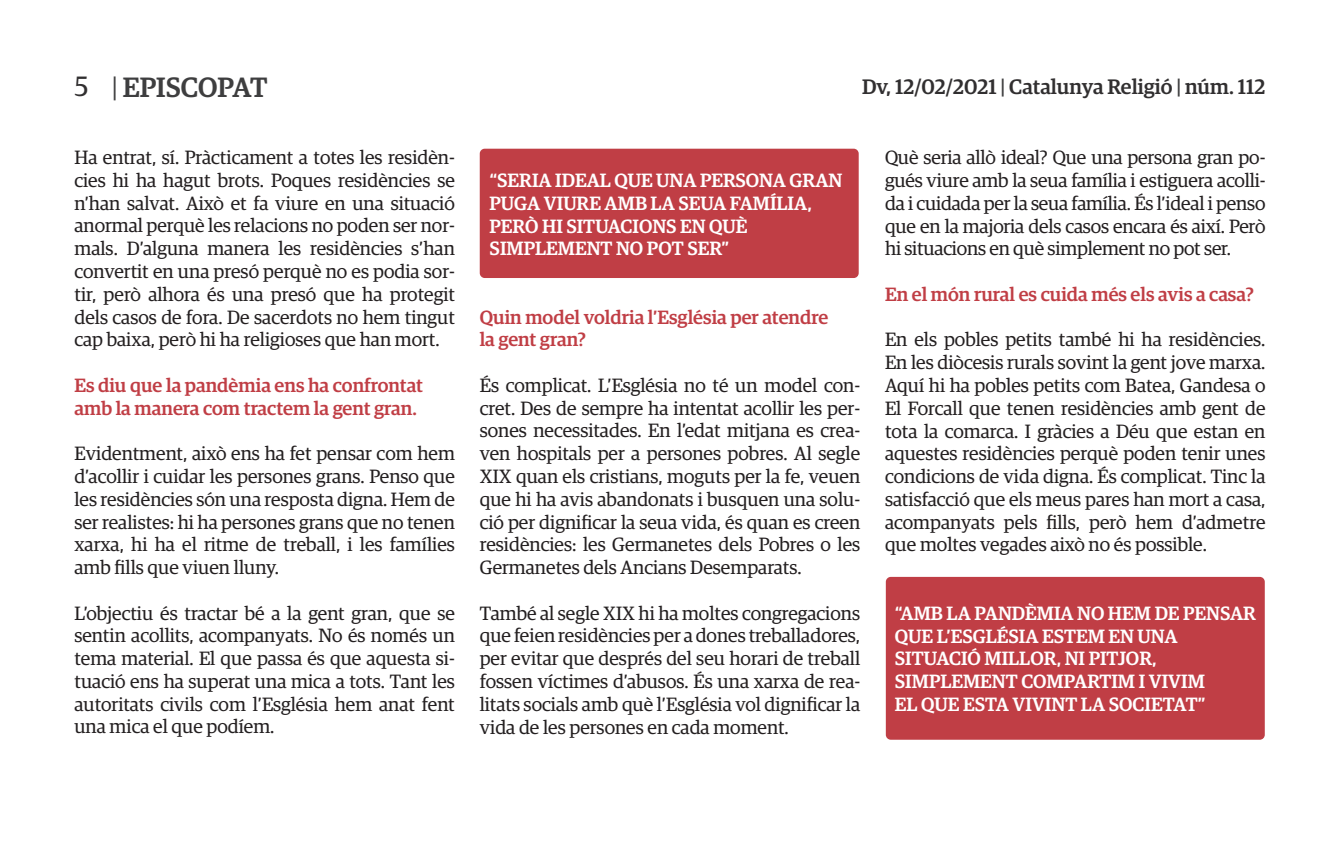
<style>
.page{position:relative;width:1340px;height:844px;background:#fff}
.page>*{position:absolute;margin:0;border:0;box-sizing:border-box;transform-origin:0 0}
.t1{font:500 28px "Guardian Egyp";color:#3e3e3f}
.t2{font:500 21px "Guardian Egyp";color:#312f30}
.t3{font:19.25px/22.8px "Guardian Egyp";color:#231f20;text-align:justify}
.t4{font:500 19.25px/22.8px "Guardian Egyp";color:#fff}
.t5{font:500 19.25px/22.8px "Guardian Egyp";color:#c03e45}
.s1{font-weight:400;color:#312f30}
.s2{font-weight:400}
.s3{color:#3e3e3f}
</style>
<div class="page">
<div style="left:885px;top:576px;width:379px;height:163px;background:#c03e45;border-radius:5px"></div>
<div style="left:480px;top:149px;width:378px;height:129px;background:#c03e45;border-radius:5px"></div>
<h1 class="t1" style="left:74px;top:67px;width:194px"><span class="s1">5</span> <span class="s2">|</span> EPISCOPAT</h1>
<p class="t2" style="left:862px;top:71px;width:405px">Dv, 12/02/2021 <span class="s3">|</span> Catalunya Religió <span class="s3">|</span> núm. 112</p>
<p class="t3" style="left:74px;top:145px;width:382px">Ha entrat, sí. Pràcticament a totes les residèn&shy;cies hi ha hagut brots. Poques residències se n’han salvat. Això et fa viure en una situació anormal perquè les relacions no poden ser nor&shy;mals. D’alguna manera les residències s’han convertit en una presó perquè no es podia sor&shy;tir, però alhora és una presó que ha protegit dels casos de fora. De sacerdots no hem tingut cap baixa, però hi ha religioses que han mort.</p>
<p class="t5" style="left:74px;top:372px;width:350px">Es diu que la pandèmia ens ha confrontat amb la manera com tractem la gent gran.</p>
<p class="t3" style="left:74px;top:441px;width:382px">Evidentment, això ens ha fet pensar com hem d’acollir i cuidar les persones grans. Penso que les residències són una resposta digna. Hem de ser realistes: hi ha persones grans que no tenen xarxa, hi ha el ritme de treball, i les famílies amb fills que viuen lluny.</p>
<p class="t3" style="left:74px;top:600px;width:382px">L’objectiu és tractar bé a la gent gran, que se sentin acollits, acompanyats. No és només un tema material. El que passa és que aquesta si&shy;tuació ens ha superat una mica a tots. Tant les autoritats civils com l’Església hem anat fent una mica el que podíem.</p>
<p class="t4" style="left:489px;top:167px;width:354px">“SERIA IDEAL QUE UNA PERSONA GRAN<br>PUGA VIURE AMB LA SEUA FAMÍLIA,<br>PERÒ HI SITUACIONS EN QUÈ</p>
<p class="t4" style="left:489px;top:236px;width:241px">SIMPLEMENT NO POT SER”</p>
<p class="t5" style="left:480px;top:304px;width:350px">Quin model voldria l’Església per atendre</p>
<p class="t5" style="left:480px;top:327px;width:108px">la gent gran?</p>
<p class="t3" style="left:480px;top:372px;width:382px">És complicat. L’Església no té un model con&shy;cret. Des de sempre ha intentat acollir les per&shy;sones necessitades. En l’edat mitjana es crea&shy;ven hospitals per a persones pobres. Al segle XIX quan els cristians, moguts per la fe, veuen que hi ha avis abandonats i busquen una solu&shy;ció per dignificar la seua vida, és quan es creen residències: les Germanetes dels Pobres o les Germanetes dels Ancians Desemparats.</p>
<p class="t3" style="left:480px;top:600px;width:382px">També al segle XIX hi ha moltes congregacions que feien residències per a dones treballadores, per evitar que després del seu horari de treball fossen víctimes d’abusos. És una xarxa de rea&shy;litats socials amb què l’Església vol dignificar la vida de les persones en cada moment.</p>
<p class="t3" style="left:885px;top:145px;width:382px">Què seria allò ideal? Que una persona gran po&shy;gués viure amb la seua família i estiguera acolli&shy;da i cuidada per la seua família. És l’ideal i penso que en la majoria dels casos encara és així. Però hi situacions en què simplement no pot ser.</p>
<p class="t5" style="left:885px;top:281px;width:370px">En el món rural es cuida més els avis a casa?</p>
<p class="t3" style="left:885px;top:327px;width:382px">En els pobles petits també hi ha residències.<br>En les diòcesis rurals sovint la gent jove marxa.<br>Aquí hi ha pobles petits com Batea, Gandesa o El Forcall que tenen residències amb gent de tota la comarca. I gràcies a Déu que estan en aquestes residències perquè poden tenir unes condicions de vida digna. És complicat. Tinc la satisfacció que els meus pares han mort a casa, acompanyats pels fills, però hem d’admetre que moltes vegades això no és possible.</p>
<p class="t4" style="left:895px;top:600px;width:362px">“AMB LA PANDÈMIA NO HEM DE PENSAR<br>QUE L’ESGLÉSIA ESTEM EN UNA</p>
<p class="t4" style="left:895px;top:645px;width:263px">SITUACIÓ MILLOR, NI PITJOR,</p>
<p class="t4" style="left:895px;top:668px;width:311px">SIMPLEMENT COMPARTIM I VIVIM</p>
<p class="t4" style="left:895px;top:691px;width:312px">EL QUE ESTA VIVINT LA SOCIETAT”</p>
</div>
